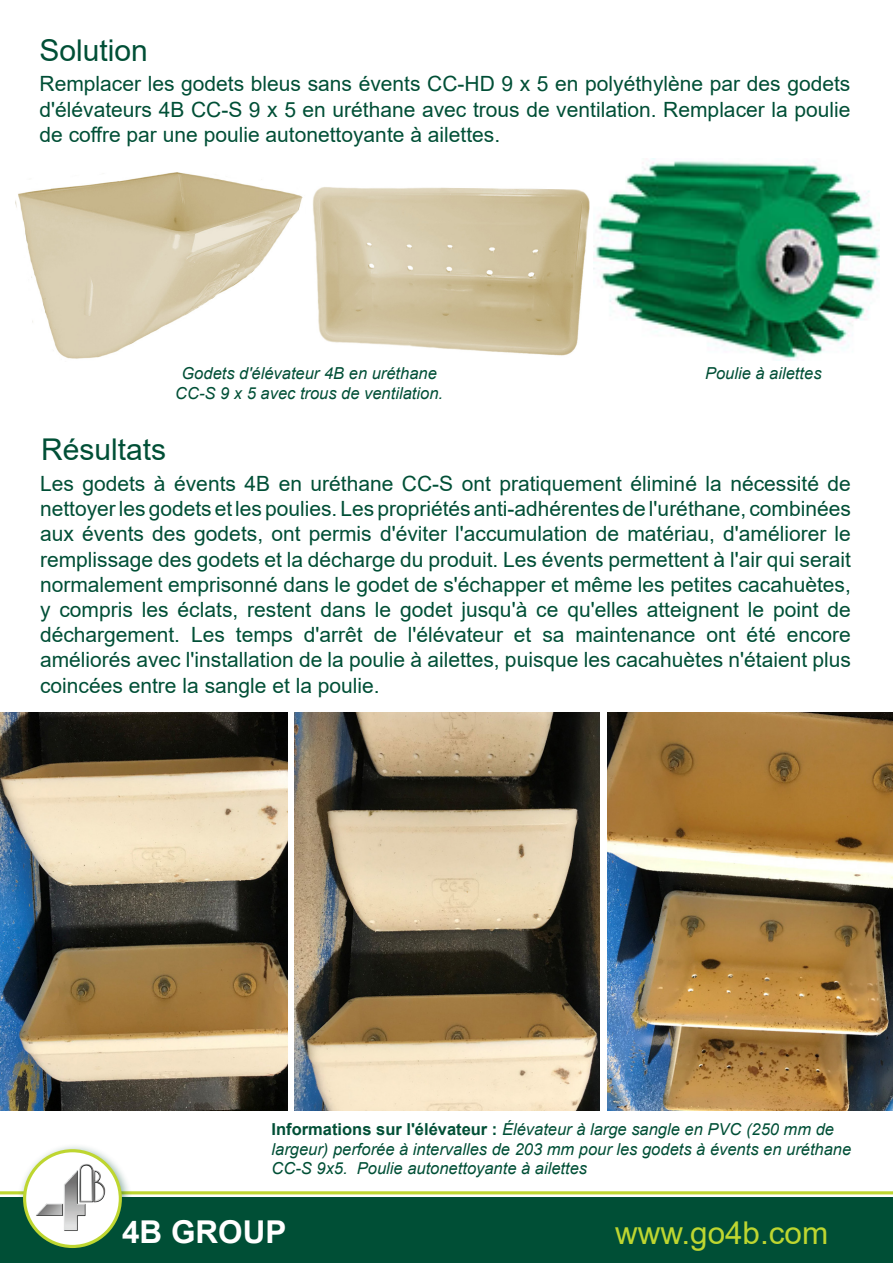
<style>
.page{position:relative;width:893px;height:1263px;background:#fff}
.page>*{position:absolute;margin:0;border:0;box-sizing:border-box;transform-origin:0 0}
.t1{font:31.5px "Arial";color:#bed630}
.t2{font:700 31.5px "Arial";color:#fff}
.t3{font:30px "Arial";color:#004f36}
.Paragraph_Style_2{font:21px/25.2px "Arial";color:#004f36;text-align:justify}
.Paragraph_Style_2-2{font:italic 16.5px/19.8px "Arial";color:#004f36}
.s1{font-weight:700;font-style:normal}
</style>
<div class="page">
<div style="left:0;top:1198px;width:893px;height:65px;background:#004f36"></div>
<hr style="left:0;top:1191px;width:893px;height:3px;background:#bed630">
<div style="left:16px;top:1142px;width:117px;height:117px;background:#004f36;opacity:.5"></div>
<svg style="left:25px;top:1151px;width:95px;height:95px;fill:#fff"></svg>
<div style="left:23px;top:1149px;width:99px;height:99px;border:3px solid #bed630;border-radius:50%"></div>
<img style="left:35px;top:1161px;width:72px;height:70px">
<img style="left:313px;top:187px;width:277px;height:169px">
<img style="left:15px;top:173px;width:288px;height:186px">
<img style="left:594px;top:158px;width:285px;height:203px">
<img style="left:0;top:712px;width:288px;height:399px">
<img style="left:607px;top:712px;width:286px;height:399px">
<img style="left:294px;top:712px;width:306px;height:399px">
<p class="t3" style="left:40px;top:30px;width:110px">Solution</p>
<p class="Paragraph_Style_2" style="left:40px;top:71px;width:812px">Remplacer les godets bleus sans évents CC-HD 9 x 5 en polyéthylène par des godets d'élévateurs 4B CC-S 9 x 5 en uréthane avec trous de ventilation. Remplacer la poulie de coffre par une poulie autonettoyante à ailettes.</p>
<p class="Paragraph_Style_2-2" style="left:181px;top:364px;width:257px">Godets d'élévateur 4B en uréthane</p>
<p class="Paragraph_Style_2-2" style="left:705px;top:364px;width:118px">Poulie à ailettes</p>
<p class="Paragraph_Style_2-2" style="left:175px;top:384px;width:269px">CC-S 9 x 5 avec trous de ventilation.</p>
<p class="t3" style="left:41px;top:428px;width:127px">Résultats</p>
<p class="Paragraph_Style_2" style="left:40px;top:471px;width:812px">Les godets à évents 4B en uréthane CC-S ont pratiquement éliminé la nécessité de nettoyer les godets et les poulies. Les propriétés anti-adhérentes de l'uréthane, combinées aux évents des godets, ont permis d'éviter l'accumulation de matériau, d'améliorer le remplissage des godets et la décharge du produit. Les évents permettent à l'air qui serait normalement emprisonné dans le godet de s'échapper et même les petites cacahuètes, y compris les éclats, restent dans le godet jusqu'à ce qu'elles atteignent le point de déchargement. Les temps d'arrêt de l'élévateur et sa maintenance ont été encore améliorés avec l'installation de la poulie à ailettes, puisque les cacahuètes n'étaient plus coincées entre la sangle et la poulie.</p>
<p class="Paragraph_Style_2-2" style="left:272px;top:1119px;width:581px"><span class="s1">Informations sur l'élévateur :</span> Élévateur à large sangle en PVC (250 mm de largeur) perforée à intervalles de 203 mm pour les godets à évents en uréthane<br>CC-S 9x5. Poulie autonettoyante à ailettes</p>
<p class="t2" style="left:122px;top:1209px;width:166px">4B GROUP</p>
<p class="t1" style="left:615px;top:1211px;width:215px">www.go4b.com</p>
</div>
